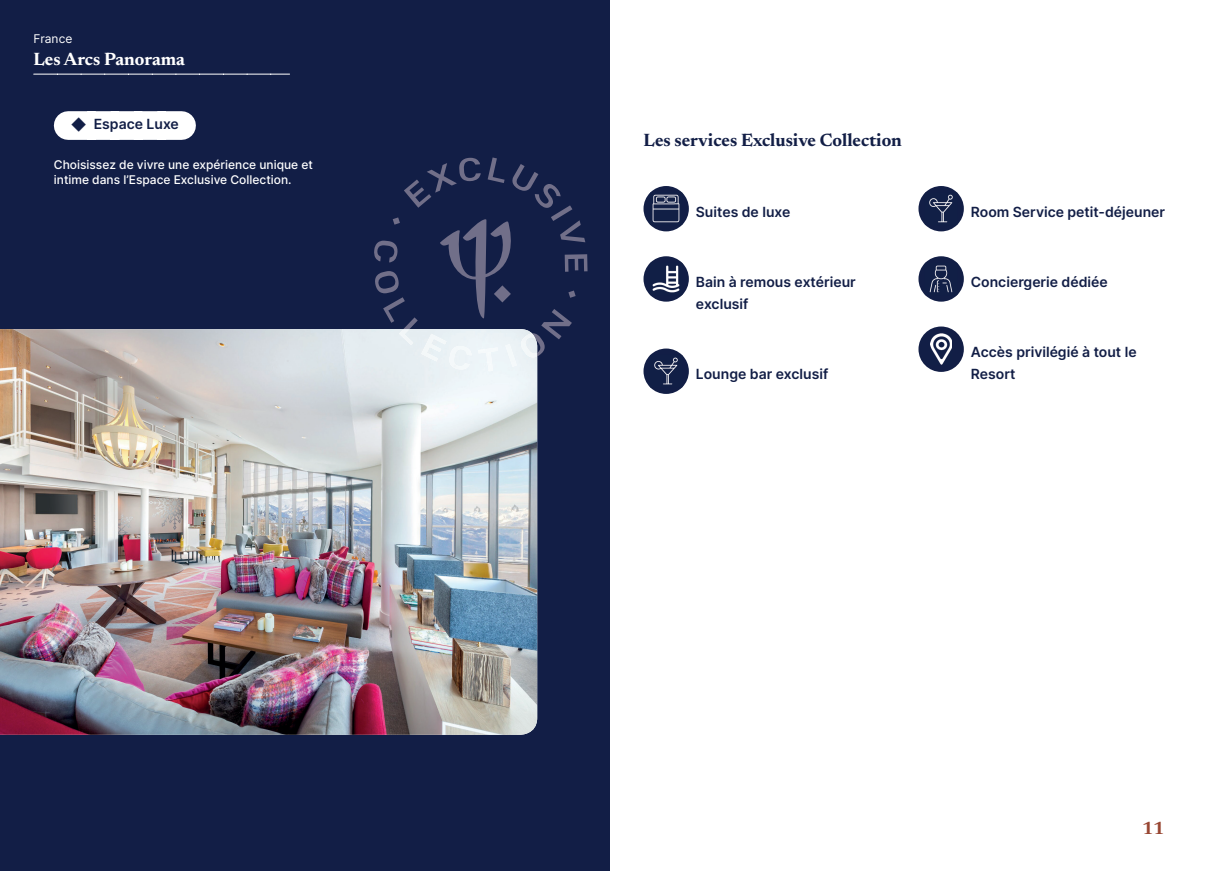
<style>
.page{position:relative;width:1219px;height:871px;background:#fff}
.page>*{position:absolute;margin:0;border:0;box-sizing:border-box;transform-origin:0 0}
.t1{font:700 18px "Newsreader 24 pt";color:#121e46}
.t2{font:700 18px "Newsreader 24 pt";color:#fff}
.t3{font:700 18px "Newsreader 24 pt";color:#984632}
.t4{font:600 14px/22px "Inter";color:#121e46}
.t5{font:500 12px/14.4px "Inter";color:#fff}
.t6{font:12px "Inter";color:#fff}
.s1{font-size:15px}
</style>
<div class="page">
<div style="left:0;top:0;width:609px;height:870px;background:#121e46"></div>
<img style="left:0;top:329px;width:537px;height:405px">
<svg style="left:34px;top:74px;width:256px;height:1px"></svg>
<div style="left:68px;top:111px;width:114px;height:29px;background:#fff"></div>
<svg style="left:374px;top:157px;width:213px;height:199px"></svg>
<img style="left:399px;top:329px;width:138px;height:42px">
<div style="left:643px;top:186px;width:46px;height:45px;background:#121e46;border-radius:50%"></div>
<img style="left:650px;top:192px;width:33px;height:33px">
<div style="left:643px;top:256px;width:46px;height:45px;background:#121e46;border-radius:50%"></div>
<img style="left:650px;top:262px;width:33px;height:33px">
<div style="left:643px;top:348px;width:46px;height:46px;background:#121e46;border-radius:50%"></div>
<img style="left:650px;top:354px;width:33px;height:33px">
<div style="left:918px;top:186px;width:46px;height:45px;background:#121e46;border-radius:50%"></div>
<img style="left:925px;top:192px;width:33px;height:33px">
<div style="left:918px;top:256px;width:46px;height:45px;background:#121e46;border-radius:50%"></div>
<img style="left:925px;top:262px;width:33px;height:33px">
<div style="left:918px;top:326px;width:46px;height:46px;background:#121e46;border-radius:50%"></div>
<img style="left:931px;top:333px;width:21px;height:31px">
<p class="t6" style="left:33px;top:30px;width:40px">France</p>
<p class="t2" style="left:33px;top:46px;width:153px">Les Arcs Panorama</p>
<p class="t4" style="left:71px;top:113px;width:110px"><span class="s1">◆</span> Espace Luxe</p>
<p class="t5" style="left:54px;top:157px;width:261px">Choisissez de vivre une expérience unique et intime dans l’Espace Exclusive Collection.</p>
<p class="t1" style="left:643px;top:127px;width:260px">Les services Exclusive Collection</p>
<p class="t4" style="left:696px;top:200px;width:96px">Suites de luxe</p>
<p class="t4" style="left:696px;top:270px;width:161px">Bain à remous extérieur exclusif</p>
<p class="t4" style="left:696px;top:362px;width:134px">Lounge bar exclusif</p>
<p class="t4" style="left:971px;top:200px;width:196px">Room Service petit-déjeuner</p>
<p class="t4" style="left:971px;top:270px;width:138px">Conciergerie dédiée</p>
<p class="t4" style="left:971px;top:340px;width:167px">Accès privilégié à tout le<br>Resort</p>
<p class="t3" style="left:1142px;top:814px;width:24px">11</p>
</div>
